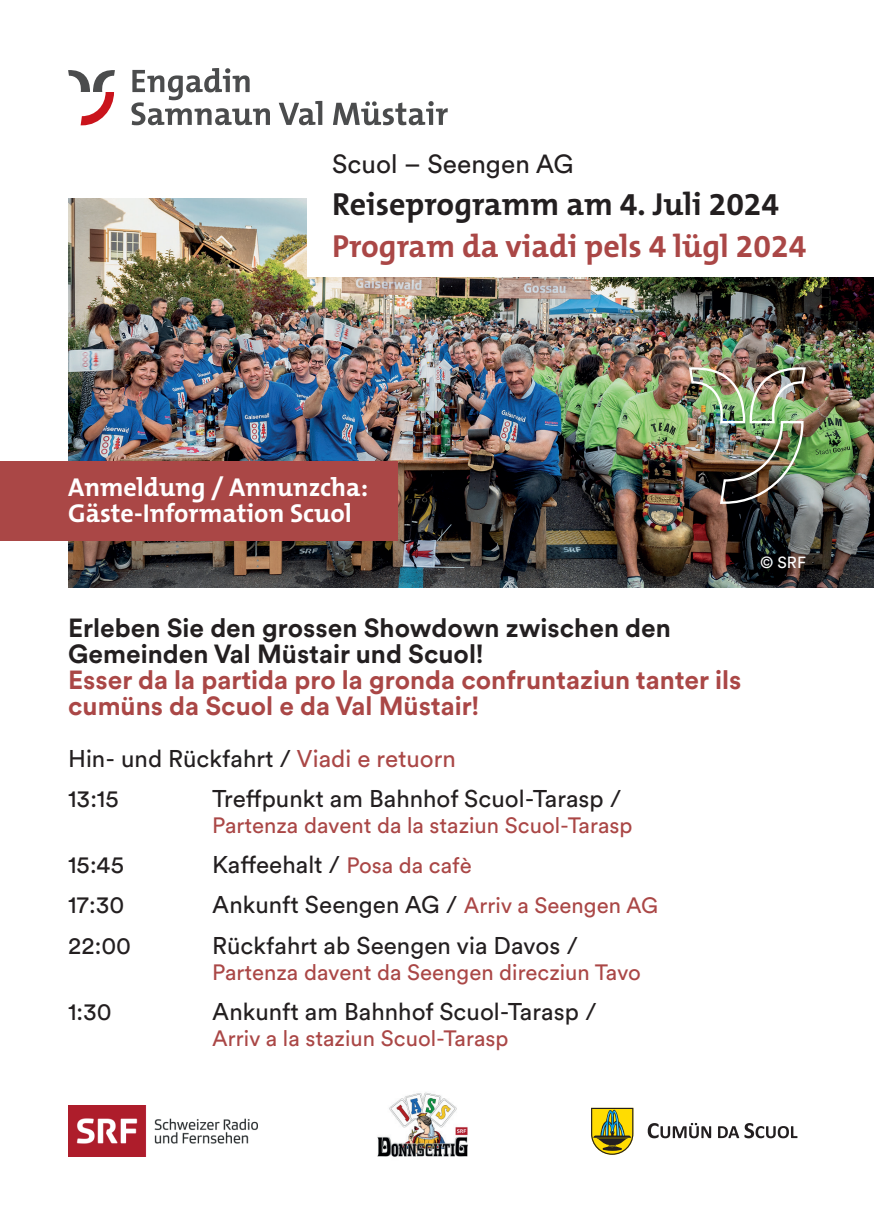
<style>
.page{position:relative;width:874px;height:1225px;background:#fff}
.page>*{position:absolute;margin:0;border:0;box-sizing:border-box;transform-origin:0 0}
.t1{font:700 32px "The Mix B W7";color:#aa4746}
.t2{font:700 32px "The Mix B W7";color:#231f20}
.t3{font:700 26px/26px "Circulargraubuenden";color:#aa4746}
.t4{font:700 26px/26px "Circulargraubuenden";color:#231f20}
.t5{font:700 26px "The Mix B W7";color:#fff}
.t6{font:26px "Circulargraubuenden";color:#231f20}
.t7{font:24px "Circulargraubuenden";color:#231f20}
.t8{font:22px "Circulargraubuenden";color:#aa4746}
.t9{font:16px "Circulargraubuenden";color:#fff}
.s1{color:#aa4746}
.s2{font-size:22px;color:#aa4746}
</style>
<div class="page">
<img style="left:68px;top:1105px;width:189px;height:51px">
<img style="left:377px;top:1092px;width:91px;height:65px">
<svg style="left:647px;top:1123px;width:150px;height:15px"></svg>
<svg style="left:591px;top:1107px;width:42px;height:47px;background:#a8a035"></svg>
<img style="left:68px;top:198px;width:805px;height:390px">
<div style="left:307px;top:138px;width:566px;height:138px;background:#fff"></div>
<img style="left:688px;top:367px;width:117px;height:137px">
<div style="left:0;top:461px;width:397px;height:80px;background:#aa4746"></div>
<svg style="left:68px;top:70px;width:47px;height:55px"></svg>
<svg style="left:131px;top:68px;width:139px;height:57px"></svg>
<svg style="left:278px;top:101px;width:44px;height:24px"></svg>
<svg style="left:333px;top:101px;width:114px;height:24px"></svg>
<p class="t6" style="left:332px;top:146px;width:243px">Scuol – Seengen AG</p>
<p class="t2" style="left:332px;top:184px;width:448px">Reiseprogramm am 4. Juli 2024</p>
<p class="t1" style="left:332px;top:226px;width:475px">Program da viadi pels 4 lügl 2024</p>
<p class="t5" style="left:68px;top:471px;width:301px">Anmeldung / Annunzcha:</p>
<p class="t5" style="left:68px;top:497px;width:285px">Gäste-Information Scuol</p>
<p class="t4" style="left:68px;top:614px;width:604px">Erleben Sie den grossen Showdown zwischen den<br>Gemeinden Val Müstair und Scuol!</p>
<p class="t3" style="left:68px;top:666px;width:674px">Esser da la partida pro la gronda confruntaziun tanter ils cumüns da Scuol e da Val Müstair!</p>
<p class="t7" style="left:68px;top:743px;width:389px">Hin- und Rückfahrt / <span class="s1">Viadi e retuorn</span></p>
<p class="t7" style="left:68px;top:783px;width:52px">13:15</p>
<p class="t7" style="left:212px;top:783px;width:410px">Treffpunkt am Bahnhof Scuol-Tarasp /</p>
<p class="t8" style="left:212px;top:811px;width:422px">Partenza davent da la staziun Scuol-Tarasp</p>
<p class="t7" style="left:68px;top:849px;width:58px">15:45</p>
<p class="t7" style="left:212px;top:849px;width:261px">Kaffeehalt / <span class="s2">Posa da cafè</span></p>
<p class="t7" style="left:68px;top:889px;width:58px">17:30</p>
<p class="t7" style="left:212px;top:889px;width:447px">Ankunft Seengen AG / <span class="s2">Arriv a Seengen AG</span></p>
<p class="t7" style="left:68px;top:929px;width:64px">22:00</p>
<p class="t7" style="left:212px;top:929px;width:367px">Rückfahrt ab Seengen via Davos /</p>
<p class="t8" style="left:212px;top:957px;width:430px">Partenza davent da Seengen direcziun Tavo</p>
<p class="t7" style="left:68px;top:995px;width:45px">1:30</p>
<p class="t7" style="left:212px;top:995px;width:386px">Ankunft am Bahnhof Scuol-Tarasp /</p>
<p class="t8" style="left:212px;top:1023px;width:298px">Arriv a la staziun Scuol-Tarasp</p>
<p class="t9" style="left:759px;top:552px;width:47px">© SRF</p>
</div>
